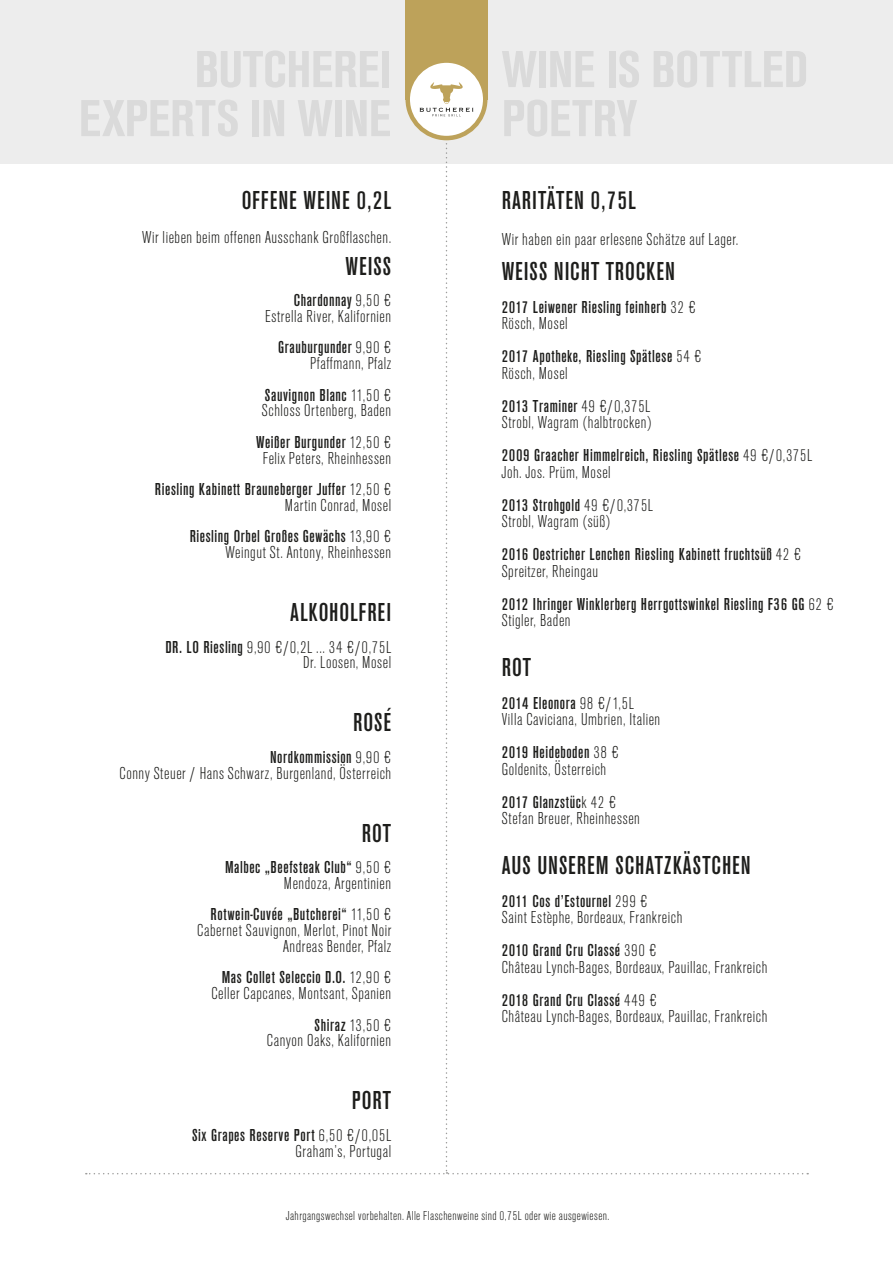
<style>
.page{position:relative;width:893px;height:1263px;background:#fff}
.page>*{position:absolute;margin:0;border:0;box-sizing:border-box;transform-origin:0 0}
.t1{font:27px "Ancona Pro Cd";letter-spacing:.03em;color:#1d1d1b}
.t2{font:300 18px/15.8px "Ancona Pro Cd";letter-spacing:.03em;color:#1d1d1b}
.t3{font:18px/16.5px "Ancona Pro Cd";letter-spacing:.03em;color:#1d1d1b}
.t4{font:300 13.5px "Ancona Pro Cd";letter-spacing:.03em;color:#1d1d1b}
.s1{font-weight:400}
.s2{font-weight:300}
</style>
<div class="page">
<div style="left:0;top:0;width:893px;height:164px;background:#ededed"></div>
<div style="left:405px;top:0;width:82px;height:99px;background:#bda25a"></div>
<svg style="left:408px;top:61px;width:77px;height:77px;background:#f6f3ea"></svg>
<div style="left:405px;top:58px;width:82px;height:82px;border:4px solid #bda25a;border-radius:50%"></div>
<svg style="left:420px;top:82px;width:53px;height:34px;background:#ece9df"></svg>
<h1 class="t1" style="left:242px;top:182px;width:151px">OFFENE WEINE 0,2L</h1>
<p class="t2" style="left:142px;top:228px;width:250px">Wir lieben beim offenen Ausschank Großflaschen.</p>
<h1 class="t1" style="left:346px;top:247px;width:47px">WEISS</h1>
<p class="t2" style="left:265px;top:291px;width:128px;text-align:right"><span class="s1">Chardonnay</span> 9,50 €<br>Estrella River, Kalifornien</p>
<p class="t2" style="left:278px;top:339px;width:115px;text-align:right"><span class="s1">Grauburgunder</span> 9,90 €<br>Pfaffmann, Pfalz</p>
<p class="t2" style="left:262px;top:386px;width:131px"><span class="s1">Sauvignon Blanc</span> 11,50 €<br>Schloss Ortenberg, Baden</p>
<p class="t2" style="left:256px;top:433px;width:137px;text-align:center"><span class="s1">Weißer Burgunder</span> 12,50 €<br>Felix Peters, Rheinhessen</p>
<p class="t3" style="left:155px;top:480px;width:238px;line-height:15.8px;text-align:right">Riesling Kabinett Brauneberger Juffer <span class="s2">12,50 €<br>Martin Conrad, Mosel</span></p>
<p class="t2" style="left:190px;top:528px;width:203px;text-align:right"><span class="s1">Riesling Orbel Großes Gewächs</span> 13,90 €<br>Weingut St. Antony, Rheinhessen</p>
<h1 class="t1" style="left:290px;top:593px;width:102px">ALKOHOLFREI</h1>
<p class="t2" style="left:165px;top:638px;width:227px;text-align:right"><span class="s1">DR. LO Riesling</span> 9,90 €/0,2L ... 34 €/0,75L<br>Dr. Loosen, Mosel</p>
<h1 class="t1" style="left:353px;top:704px;width:39px">ROSÉ</h1>
<p class="t2" style="left:120px;top:748px;width:273px;text-align:right"><span class="s1">Nordkommission</span> 9,90 €<br>Conny Steuer / Hans Schwarz, Burgenland, Österreich</p>
<h1 class="t1" style="left:362px;top:814px;width:31px">ROT</h1>
<p class="t2" style="left:225px;top:858px;width:168px;text-align:right"><span class="s1">Malbec „Beefsteak Club“</span> 9,50 €<br>Mendoza, Argentinien</p>
<p class="t2" style="left:197px;top:906px;width:196px;text-align:right"><span class="s1">Rotwein-Cuvée „Butcherei“</span> 11,50 €<br>Cabernet Sauvignon, Merlot, Pinot Noir<br>Andreas Bender, Pfalz</p>
<p class="t2" style="left:211px;top:969px;width:181px;text-align:center"><span class="s1">Mas Collet Seleccio D.O.</span> 12,90 €<br>Celler Capcanes, Montsant, Spanien</p>
<p class="t2" style="left:267px;top:1016px;width:126px;text-align:right"><span class="s1">Shiraz</span> 13,50 €<br>Canyon Oaks, Kalifornien</p>
<h1 class="t1" style="left:352px;top:1082px;width:41px">PORT</h1>
<p class="t2" style="left:192px;top:1126px;width:201px;text-align:right"><span class="s1">Six Grapes Reserve Port</span> 6,50 €/0,05L<br>Graham’s, Portugal</p>
<h1 class="t1" style="left:502px;top:182px;width:136px">RARITÄTEN 0,75L</h1>
<p class="t2" style="left:502px;top:231px;width:238px">Wir haben ein paar erlesene Schätze auf Lager.</p>
<h1 class="t1" style="left:502px;top:252px;width:175px">WEISS NICHT TROCKEN</h1>
<p class="t3" style="left:502px;top:298px;width:196px">2017 Leiwener Riesling feinherb <span class="s2">32 €<br>Rösch, Mosel</span></p>
<p class="t3" style="left:502px;top:347px;width:201px">2017 Apotheke, Riesling Spätlese <span class="s2">54 €<br>Rösch, Mosel</span></p>
<p class="t2" style="left:502px;top:397px;width:151px;line-height:16.5px"><span class="s1">2013 Traminer</span> 49 €/0,375L<br>Strobl, Wagram (halbtrocken)</p>
<p class="t3" style="left:502px;top:446px;width:312px">2009 Graacher Himmelreich, Riesling Spätlese <span class="s2">49 €/0,375L<br>Joh. Jos. Prüm, Mosel</span></p>
<p class="t2" style="left:502px;top:496px;width:153px;line-height:16.5px"><span class="s1">2013 Strohgold</span> 49 €/0,375L<br>Strobl, Wagram (süß)</p>
<p class="t3" style="left:502px;top:545px;width:301px">2016 Oestricher Lenchen Riesling Kabinett fruchtsüß <span class="s2">42 €<br>Spreitzer, Rheingau</span></p>
<p class="t3" style="left:502px;top:595px;width:333px">2012 Ihringer Winklerberg Herrgottswinkel Riesling F36 GG <span class="s2">62 €<br>Stigler, Baden</span></p>
<h1 class="t1" style="left:502px;top:648px;width:31px">ROT</h1>
<p class="t2" style="left:502px;top:694px;width:160px;line-height:16.5px"><span class="s1">2014 Eleonora</span> 98 €/1,5L<br>Villa Caviciana, Umbrien, Italien</p>
<p class="t2" style="left:502px;top:743px;width:118px;line-height:16.5px"><span class="s1">2019 Heideboden</span> 38 €<br>Goldenits, Österreich</p>
<p class="t2" style="left:502px;top:793px;width:140px;line-height:16.5px"><span class="s1">2017 Glanzstüc</span>k 42 €<br>Stefan Breuer, Rheinhessen</p>
<h1 class="t1" style="left:502px;top:846px;width:251px">AUS UNSEREM SCHATZKÄSTCHEN</h1>
<p class="t2" style="left:502px;top:892px;width:182px;line-height:16.5px"><span class="s1">2011 Cos d’Estournel</span> 299 €<br>Saint Estèphe, Bordeaux, Frankreich</p>
<p class="t2" style="left:502px;top:941px;width:267px;line-height:16.5px"><span class="s1">2010 Grand Cru Classé</span> 390 €<br>Château Lynch-Bages, Bordeaux, Pauillac, Frankreich</p>
<p class="t2" style="left:502px;top:991px;width:267px;line-height:16.5px"><span class="s1">2018 Grand Cru Classé</span> 449 €<br>Château Lynch-Bages, Bordeaux, Pauillac, Frankreich</p>
<p class="t4" style="left:286px;top:1207px;width:325px">Jahrgangswechsel vorbehalten. Alle Flaschenweine sind 0,75L oder wie ausgewiesen.</p>
</div>
